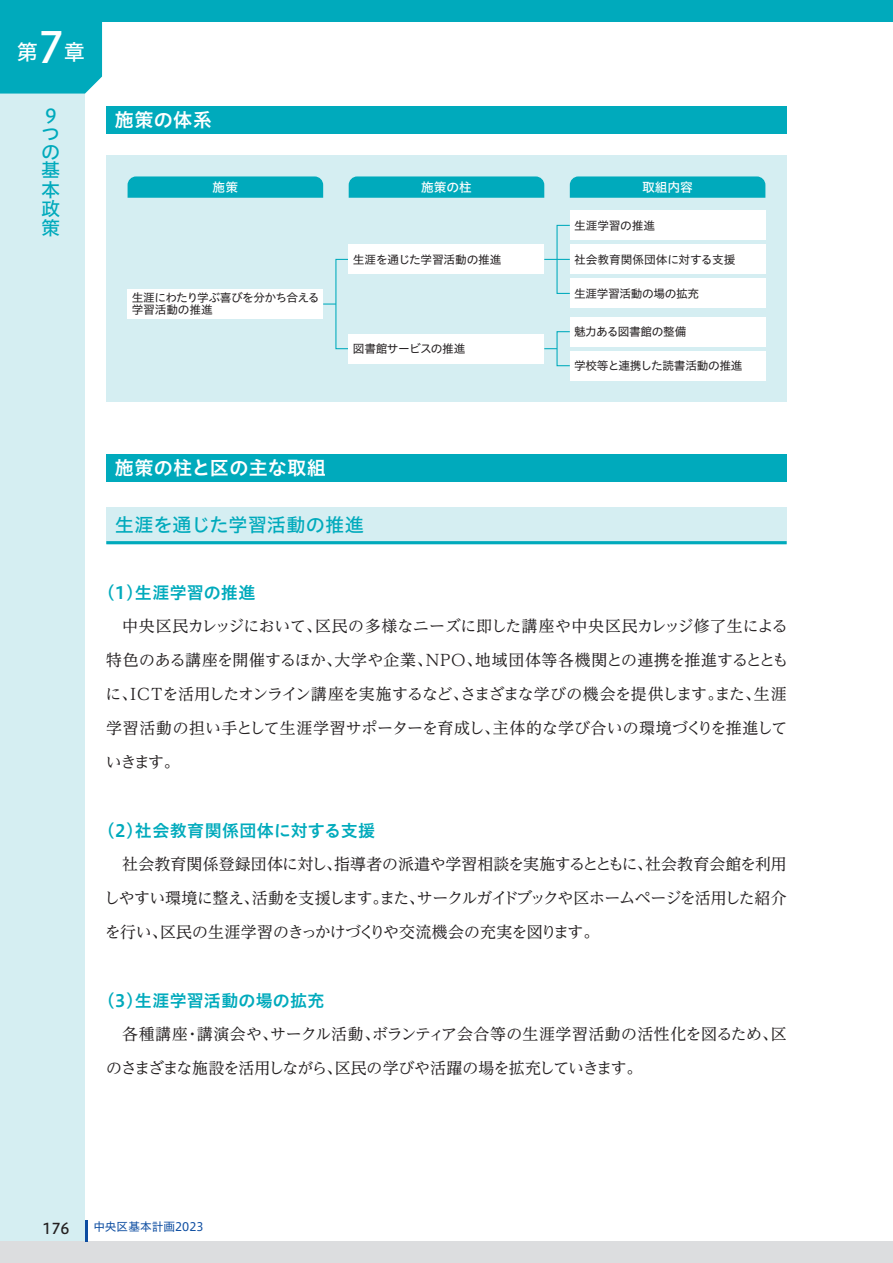
<style>
.page{position:relative;width:893px;height:1263px;background:#fff}
.page>*{position:absolute;margin:0;border:0;box-sizing:border-box;transform-origin:0 0}
.t1{font:21.3px "Hiragino UD Sans Std N W5";color:#fff}
.t2{font:19.2px/18.6px "Hiragino UD Sans Std N W5";letter-spacing:.005em;color:#00aabc}
.t3{font:19.2px "Hiragino UD Sans Std N W6";letter-spacing:.01em;color:#fff}
.t4{font:16.95px "Hiragino UD Sans Std N W6";letter-spacing:.025em;color:#00aabc}
.t5{font:15.9px/34px "UD Reimin Pr 6 N";letter-spacing:-.02em;color:#231f20;text-align:justify}
.t6{font:14.85px "Hiragino UD Sans Std N W5";color:#231f20}
.t7{font:12.75px "Hiragino UD Sans Std N W5";letter-spacing:-.005em;color:#fff}
.t8{font:11.7px/12.8px "Hiragino UD Sans Std N W4";letter-spacing:-.025em;color:#231f20}
.t9{font:11.7px "Hiragino UD Sans Std N W4";color:#231f20}
.t10{font:11.7px "Hiragino UD Sans Std N W4";color:#0d4da1}
.t11{font:11.7px "Hiragino UD Sans Std N W4";letter-spacing:-.05em;color:#231f20}
.t12{font:11.7px "Hiragino UD Sans Std N W4";letter-spacing:-.005em;color:#231f20}
.s1{font-size:42.45px}
</style>
<div class="page">
<div style="left:0;top:0;width:85px;height:1263px;background:#d5eef2"></div>
<div style="left:0;top:1242px;width:893px;height:21px;background:#dcdddf"></div>
<hr style="left:85px;top:1220px;width:2px;height:22px;background:#0d4da1">
<div style="left:0;top:0;width:893px;height:21px;background:#00aabc"></div>
<div style="left:0;top:21px;width:102px;height:73px;background:#00aabc"></div>
<div style="left:106px;top:106px;width:681px;height:28px;background:#00aabc"></div>
<div style="left:106px;top:454px;width:681px;height:28px;background:#00aabc"></div>
<div style="left:106px;top:507px;width:681px;height:36px;background:#d5eef2"></div>
<hr style="left:106px;top:541px;width:681px;height:3px;background:#00aabc">
<div style="left:106px;top:155px;width:681px;height:247px;background:#d5eef2"></div>
<svg style="left:323px;top:303px;width:12px;height:2px"></svg>
<svg style="left:544px;top:348px;width:13px;height:1px"></svg>
<svg style="left:544px;top:259px;width:26px;height:1px"></svg>
<svg style="left:128px;top:176px;width:195px;height:22px;background:#08acbe"></svg>
<svg style="left:349px;top:176px;width:195px;height:22px;background:#08acbe"></svg>
<svg style="left:570px;top:176px;width:195px;height:22px;background:#08acbe"></svg>
<div style="left:570px;top:210px;width:195px;height:30px;background:#fff"></div>
<div style="left:570px;top:244px;width:195px;height:30px;background:#fff"></div>
<div style="left:128px;top:289px;width:195px;height:30px;background:#fff"></div>
<div style="left:349px;top:334px;width:195px;height:30px;background:#fff"></div>
<div style="left:349px;top:244px;width:195px;height:30px;background:#fff"></div>
<div style="left:570px;top:279px;width:195px;height:29px;background:#fff"></div>
<div style="left:570px;top:317px;width:195px;height:30px;background:#fff"></div>
<div style="left:570px;top:351px;width:195px;height:30px;background:#fff"></div>
<h1 class="t1" style="left:17px;top:36px;width:70px">第<span class="s1">7</span>章</h1>
<p class="t2" style="left:41px;top:106px;width:20px">9つの基本政策</p>
<p class="t3" style="left:115px;top:105px;width:99px">施策の体系</p>
<p class="t7" style="left:213px;top:177px;width:27px">施策</p>
<p class="t7" style="left:421px;top:177px;width:52px">施策の柱</p>
<p class="t7" style="left:642px;top:177px;width:52px">取組内容</p>
<p class="t12" style="left:574px;top:216px;width:83px">生涯学習の推進</p>
<p class="t9" style="left:574px;top:250px;width:163px">社会教育関係団体に対する支援</p>
<p class="t8" style="left:132px;top:290px;width:189px">生涯にわたり学ぶ喜びを分かち合える学習活動の推進</p>
<p class="t11" style="left:353px;top:340px;width:114px">図書館サービスの推進</p>
<p class="t8" style="left:353px;top:252px;width:150px">生涯を通じた学習活動の推進</p>
<p class="t8" style="left:574px;top:286px;width:127px">生涯学習活動の場の拡充</p>
<p class="t8" style="left:574px;top:324px;width:114px">魅力ある図書館の整備</p>
<p class="t8" style="left:574px;top:358px;width:170px">学校等と連携した読書活動の推進</p>
<p class="t3" style="left:115px;top:453px;width:213px">施策の柱と区の主な取組</p>
<p class="t2" style="left:115px;top:515px;width:251px">生涯を通じた学習活動の推進</p>
<p class="t4" style="left:98px;top:579px;width:159px">（1）生涯学習の推進</p>
<p class="t5" style="left:105px;top:608px;width:685px;text-indent:17px">中央区民カレッジにおいて､区民の多様なニーズに即した講座や中央区民カレッジ修了生による特色のある講座を開催するほか､大学や企業、NPO、地域団体等各機関との連携を推進するとともに､ICTを活用したオンライン講座を実施するなど､さまざまな学びの機会を提供します｡また､生涯学習活動の担い手として生涯学習サポーターを育成し､主体的な学び合いの環境づくりを推進していきます｡</p>
<p class="t4" style="left:98px;top:817px;width:279px">（2）社会教育関係団体に対する支援</p>
<p class="t5" style="left:104px;top:846px;width:685px;text-indent:18px">社会教育関係登録団体に対し､指導者の派遣や学習相談を実施するとともに､社会教育会館を利用しやすい環境に整え､活動を支援します｡また､サークルガイドブックや区ホームページを活用した紹介を行い､区民の生涯学習のきっかけづくりや交流機会の充実を図ります｡</p>
<p class="t4" style="left:98px;top:987px;width:228px">（3）生涯学習活動の場の拡充</p>
<p class="t5" style="left:106px;top:1016px;width:682px;text-indent:16px">各種講座･講演会や､サークル活動､ボランティア会合等の生涯学習活動の活性化を図るため､区のさまざまな施設を活用しながら､区民の学びや活躍の場を拡充していきます｡</p>
<p class="t6" style="left:43px;top:1217px;width:29px">176</p>
<p class="t10" style="left:93px;top:1217px;width:112px">中央区基本計画2023</p>
</div>
